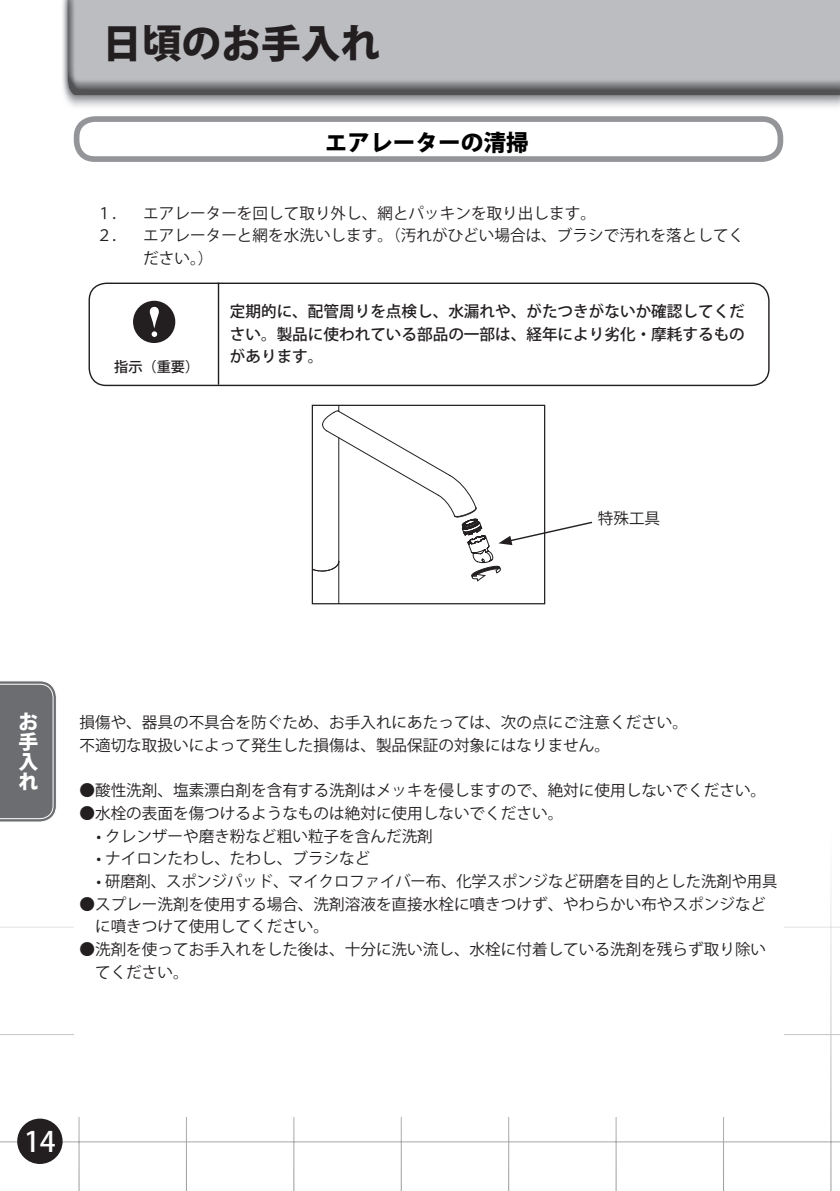
<style>
.page{position:relative;width:840px;height:1191px;background:#fff}
.page>*{position:absolute;margin:0;border:0;box-sizing:border-box;transform-origin:0 0}
.t1{font:800 39.6px "Koz Go Pro";color:#231f20}
.t2{font:500 28px "Koz Go Pro";color:#fff}
.ツメ{font:800 22.6px "Koz Go Pro";color:#000}
.t3{font:800 19.8px/19.8px "Koz Go Pro";color:#fff;text-align:justify}
.本文{font:15.6px/22.6px "Koz Go Pro";color:#231f20}
.本文-2{font:500 15.6px/22.6px "Koz Go Pro";color:#231f20;text-align:justify}
.t4{font:500 14.2px "Koz Go Pro";color:#231f20}
</style>
<div class="page">
<hr style="left:0;top:1141px;width:839px;height:1px;background:#6c6d70">
<hr style="left:0;top:1034px;width:839px;height:1px;background:#6c6d70">
<hr style="left:0;top:926px;width:839px;height:1px;background:#6c6d70">
<hr style="left:0;top:819px;width:839px;height:1px;background:#6c6d70">
<hr style="left:0;top:712px;width:839px;height:1px;background:#6c6d70">
<hr style="left:0;top:610px;width:839px;height:1px;background:#6c6d70">
<hr style="left:829px;top:610px;width:2px;height:581px;background:#6c6d70">
<hr style="left:722px;top:610px;width:1px;height:581px;background:#6c6d70">
<hr style="left:615px;top:610px;width:1px;height:581px;background:#6c6d70">
<hr style="left:508px;top:610px;width:1px;height:581px;background:#6c6d70">
<hr style="left:400px;top:610px;width:1px;height:581px;background:#6c6d70">
<hr style="left:293px;top:610px;width:1px;height:581px;background:#6c6d70">
<hr style="left:186px;top:610px;width:1px;height:581px;background:#6c6d70">
<hr style="left:78px;top:610px;width:1px;height:581px;background:#6c6d70">
<img style="left:62px;top:0;width:777px;height:107px">
<div style="left:17px;top:1118px;width:46px;height:46px;background:#231f20;border-radius:50%"></div>
<svg style="left:0;top:681px;width:57px;height:141px;background:#757679"></svg>
<div style="left:74px;top:714px;width:708px;height:403px;background:#fff"></div>
<div style="left:74px;top:116px;width:708px;height:46px;border:6px solid #939598;border-radius:18px"></div>
<div style="left:88px;top:282px;width:681px;height:104px;border:1px solid #231f20;border-radius:17px"></div>
<hr style="left:218px;top:282px;width:1px;height:103px;background:#231f20">
<svg style="left:133px;top:301px;width:42px;height:42px"></svg>
<svg style="left:312px;top:405px;width:280px;height:199px"></svg>
<p class="t1" style="left:102px;top:17px;width:279px">日頃のお手入れ</p>
<p class="ツメ" style="left:324px;top:127px;width:206px">エアレーターの清掃</p>
<p class="本文" style="left:96px;top:202px;width:500px">１．　エアレーターを回して取り外し、網とパッキンを取り出します。</p>
<p class="本文" style="left:143px;top:225px;width:602px;text-indent:-47px">２．　エアレーターと網を水洗いします。（汚れがひどい場合は、ブラシで汚れを落としてください。）</p>
<p class="t4" style="left:114px;top:358px;width:87px">指示（重要）</p>
<p class="本文-2" style="left:230px;top:300px;width:516px">定期的に、配管周りを点検し、水漏れや、がたつきがないか確認してください。製品に使われている部品の一部は、経年により劣化・摩耗するものがあります。</p>
<p class="本文" style="left:597px;top:507px;width:64px">特殊工具</p>
<p class="t3" style="left:18px;top:713px;width:21px">お手入れ</p>
<p class="本文" style="left:79px;top:711px;width:610px">損傷や、器具の不具合を防ぐため、お手入れにあたっては、次の点にご注意ください。</p>
<p class="本文" style="left:79px;top:734px;width:532px">不適切な取扱いによって発生した損傷は、製品保証の対象にはなりません。</p>
<p class="本文" style="left:79px;top:779px;width:687px">●酸性洗剤、塩素漂白剤を含有する洗剤はメッキを侵しますので、絶対に使用しないでください。</p>
<p class="本文" style="left:79px;top:802px;width:485px">●水栓の表面を傷つけるようなものは絶対に使用しないでください。</p>
<p class="本文" style="left:96px;top:825px;width:338px">• クレンザーや磨き粉など粗い粒子を含んだ洗剤</p>
<p class="本文" style="left:96px;top:848px;width:275px">• ナイロンたわし、たわし、ブラシなど</p>
<p class="本文" style="left:96px;top:870px;width:682px">• 研磨剤、スポンジパッド、マイクロファイバー布、化学スポンジなど研磨を目的とした洗剤や用具</p>
<p class="本文" style="left:95px;top:893px;width:672px;text-indent:-16px">●スプレー洗剤を使用する場合、洗剤溶液を直接水栓に噴きつけず、やわらかい布やスポンジなどに噴きつけて使用してください。</p>
<p class="本文" style="left:95px;top:938px;width:672px;text-indent:-16px">●洗剤を使ってお手入れをした後は、十分に洗い流し、水栓に付着している洗剤を残らず取り除いてください。</p>
<h2 class="t2" style="left:24px;top:1123px;width:33px">14</h2>
</div>
